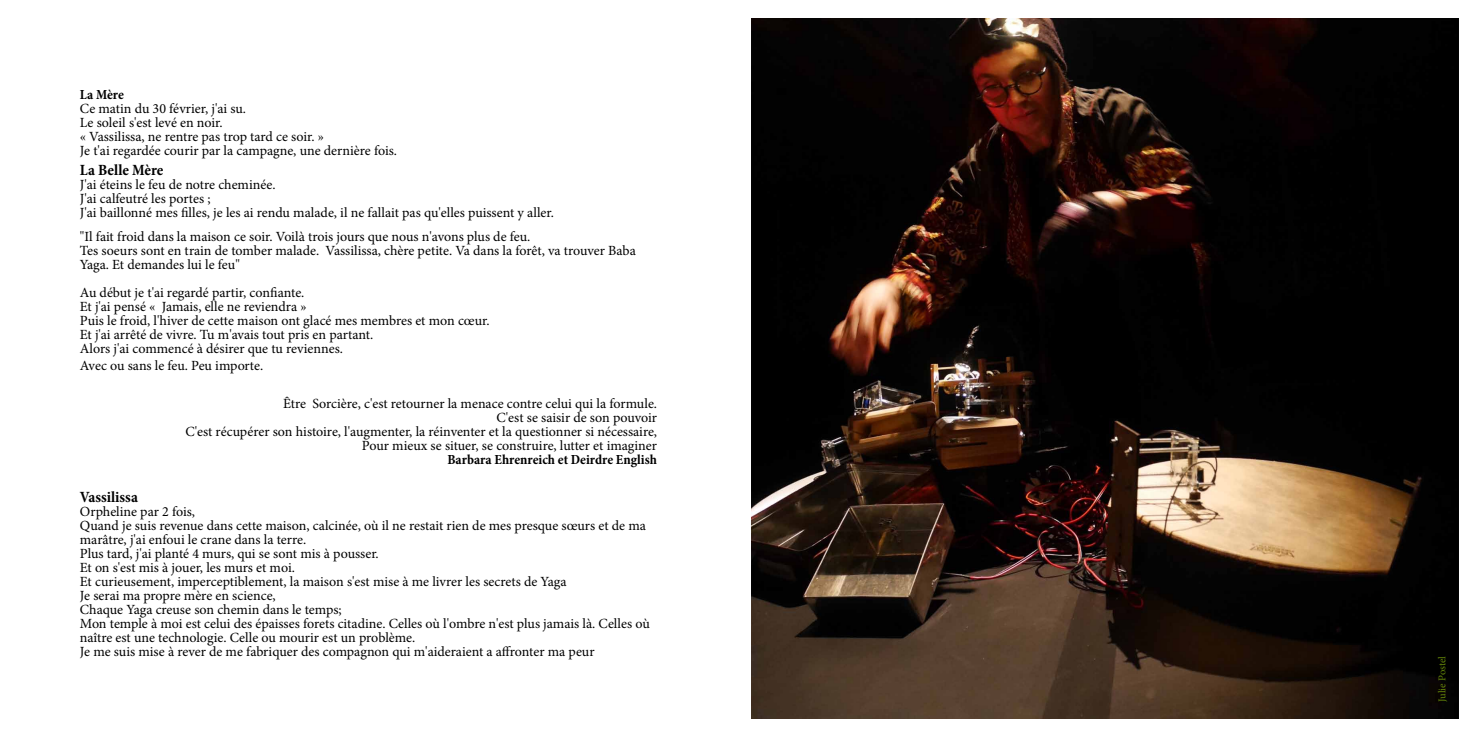
<style>
.page{position:relative;width:1474px;height:737px;background:#fff}
.page>*{position:absolute;margin:0;border:0;box-sizing:border-box;transform-origin:0 0}
.t1{font:700 condensed 15.75px "Minion Pro";color:#000}
.t2{font:14px/14px "Minion Pro";color:#000}
.t3{font:700 condensed 14px "Minion Pro";color:#000}
.t4{font:10.5px "Minion Pro";letter-spacing:-.005em;color:#64850a}
</style>
<div class="page">
<img style="left:751px;top:18px;width:707px;height:700px">
<p class="t3" style="left:80px;top:85px;width:46px">La Mère</p>
<p class="t2" style="left:80px;top:101px;width:319px">Ce matin du 30 février, j'ai su.<br>Le soleil s'est levé en noir.<br>« Vassilissa, ne rentre pas trop tard ce soir. »<br>Je t'ai regardée courir par la campagne, une dernière fois.</p>
<p class="t1" style="left:80px;top:159px;width:85px">La Belle Mère</p>
<p class="t2" style="left:80px;top:178px;width:475px">J'ai éteins le feu de notre cheminée.<br>J'ai calfeutré les portes ;<br>J'ai baillonné mes filles, je les ai rendu malade, il ne fallait pas qu'elles puissent y aller.</p>
<p class="t2" style="left:80px;top:230px;width:557px">"Il fait froid dans la maison ce soir. Voilà trois jours que nous n'avons plus de feu.<br>Tes soeurs sont en train de tomber malade. Vassilissa, chère petite. Va dans la forêt, va trouver Baba<br>Yaga. Et demandes lui le feu"</p>
<p class="t2" style="left:80px;top:286px;width:411px">Au début je t'ai regardé partir, confiante.<br>Et j'ai pensé « Jamais, elle ne reviendra »<br>Puis le froid, l'hiver de cette maison ont glacé mes membres et mon cœur.<br>Et j'ai arrêté de vivre. Tu m'avais tout pris en partant.<br>Alors j'ai commencé à désirer que tu reviennes.</p>
<p class="t2" style="left:80px;top:359px;width:185px">Avec ou sans le feu. Peu importe.</p>
<p class="t2" style="left:185px;top:397px;width:473px;text-align:right">Être Sorcière, c'est retourner la menace contre celui qui la formule.<br>C'est se saisir de son pouvoir<br>C'est récupérer son histoire, l'augmenter, la réinventer et la questionner si nécessaire, Pour mieux se situer, se construire, lutter et imaginer</p>
<p class="t3" style="left:447px;top:450px;width:211px">Barbara Ehrenreich et Deirdre English</p>
<p class="t1" style="left:80px;top:486px;width:60px">Vassilissa</p>
<p class="t2" style="left:80px;top:504px;width:571px">Orpheline par 2 fois,<br>Quand je suis revenue dans cette maison, calcinée, où il ne restait rien de mes presque sœurs et de ma marâtre, j'ai enfoui le crane dans la terre.<br>Plus tard, j'ai planté 4 murs, qui se sont mis à pousser.<br>Et on s'est mis à jouer, les murs et moi.<br>Et curieusement, imperceptiblement, la maison s'est mise à me livrer les secrets de Yaga<br>Je serai ma propre mère en science,<br>Chaque Yaga creuse son chemin dans le temps;<br>Mon temple à moi est celui des épaisses forets citadine. Celles où l'ombre n'est plus jamais là. Celles où naître est une technologie. Celle ou mourir est un problème.<br>Je me suis mise à rever de me fabriquer des compagnon qui m'aideraient a affronter ma peur</p>
<p class="t4" style="left:1434px;top:702px;width:48px;rotate:-90deg">Julie Postel</p>
</div>
